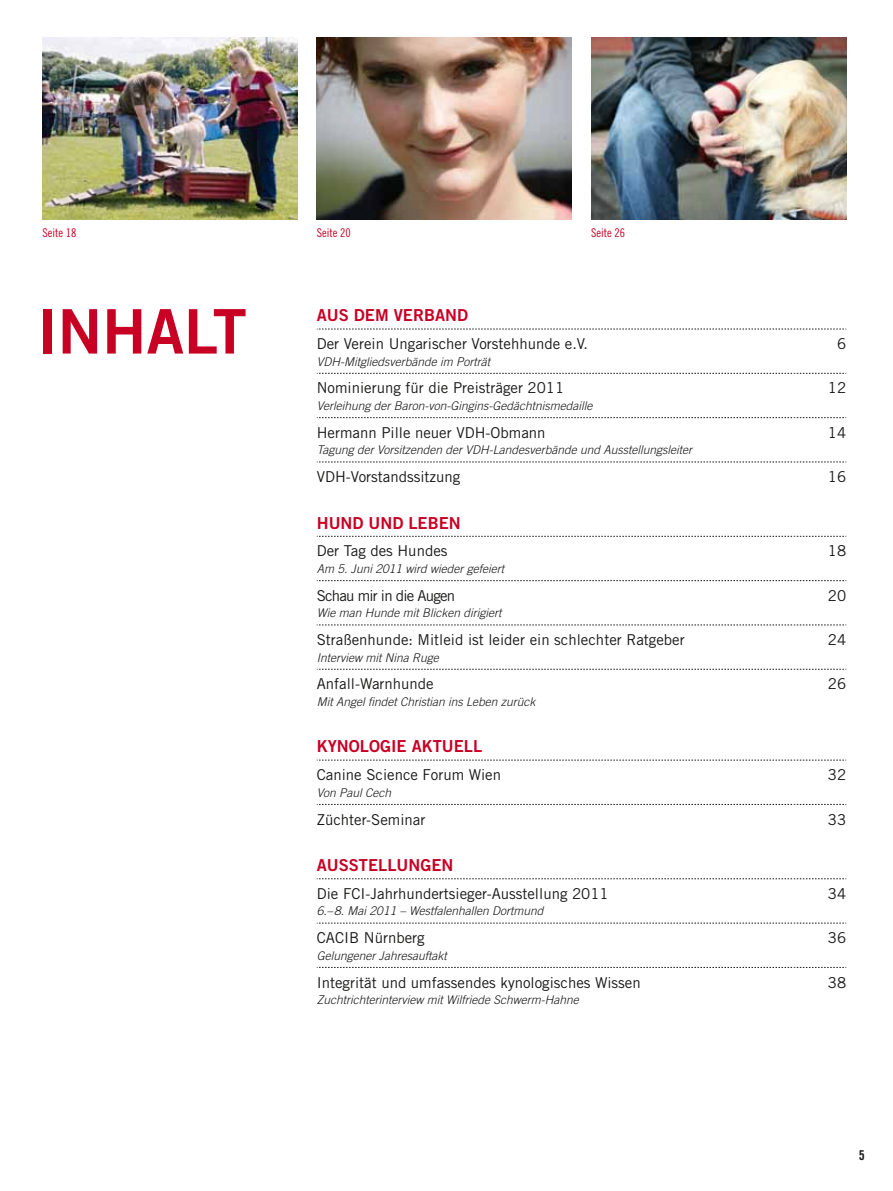
<style>
.page{position:relative;width:893px;height:1191px;background:#fff}
.page>*{position:absolute;margin:0;border:0;box-sizing:border-box;transform-origin:0 0}
.t1{font:61.5px "Trade Gothic Bold Two";color:#c80024}
.t2{font:16.5px "Trade Gothic Bold Two";color:#c80024}
.t3{font:15px "Trade Gothic";color:#181716}
.t4{font:15px "Trade Gothic";letter-spacing:-.05em;color:#181716}
.t5{font:13.5px "Trade Gothic Bold Cond Twenty";color:#181716}
.t6{font:italic 300 12px "Trade Gothic LT Std";color:#181716}
.t7{font:12px "Trade Gothic Cond Eighteen";color:#c80024}
</style>
<div class="page">
<img style="left:43px;top:38px;width:255px;height:181px">
<svg style="left:317px;top:536px;width:529px;height:1px"></svg>
<svg style="left:317px;top:329px;width:529px;height:1px"></svg>
<svg style="left:317px;top:624px;width:529px;height:1px"></svg>
<svg style="left:317px;top:580px;width:529px;height:1px"></svg>
<svg style="left:317px;top:760px;width:529px;height:1px"></svg>
<svg style="left:317px;top:373px;width:529px;height:1px"></svg>
<svg style="left:317px;top:417px;width:529px;height:1px"></svg>
<svg style="left:317px;top:462px;width:529px;height:1px"></svg>
<svg style="left:317px;top:669px;width:529px;height:1px"></svg>
<svg style="left:317px;top:878px;width:529px;height:1px"></svg>
<svg style="left:317px;top:804px;width:529px;height:1px"></svg>
<svg style="left:317px;top:923px;width:529px;height:1px"></svg>
<svg style="left:317px;top:967px;width:529px;height:1px"></svg>
<img style="left:317px;top:38px;width:255px;height:181px">
<img style="left:591px;top:38px;width:255px;height:181px">
<p class="t7" style="left:43px;top:226px;width:35px">Seite 18</p>
<p class="t7" style="left:317px;top:226px;width:35px">Seite 20</p>
<p class="t7" style="left:591px;top:226px;width:35px">Seite 26</p>
<h1 class="t1" style="left:37px;top:293px;width:211px">INHALT</h1>
<h2 class="t2" style="left:317px;top:305px;width:153px">AUS DEM VERBAND</h2>
<p class="t3" style="left:317px;top:335px;width:273px">Der Verein Ungarischer Vorstehhunde e.V.</p>
<p class="t6" style="left:317px;top:354px;width:175px">VDH-Mitgliedsverbände im Porträt</p>
<p class="t3" style="left:317px;top:379px;width:249px">Nominierung für die Preisträger 2011</p>
<p class="t6" style="left:317px;top:398px;width:277px">Verleihung der Baron-von-Gingins-Gedächtnismedaille</p>
<p class="t3" style="left:317px;top:423px;width:230px">Hermann Pille neuer VDH-Obmann</p>
<p class="t6" style="left:317px;top:443px;width:377px">Tagung der Vorsitzenden der VDH-Landesverbände und Ausstellungsleiter</p>
<p class="t3" style="left:837px;top:335px;width:11px">6</p>
<p class="t3" style="left:828px;top:379px;width:20px">12</p>
<p class="t3" style="left:828px;top:423px;width:20px">14</p>
<p class="t3" style="left:317px;top:468px;width:145px">VDH-Vorstandssitzung</p>
<p class="t3" style="left:828px;top:468px;width:20px">16</p>
<h2 class="t2" style="left:317px;top:512px;width:145px">HUND UND LEBEN</h2>
<p class="t3" style="left:317px;top:542px;width:132px">Der Tag des Hundes</p>
<p class="t6" style="left:317px;top:561px;width:189px">Am 5. Juni 2011 wird wieder gefeiert</p>
<p class="t3" style="left:828px;top:542px;width:20px">18</p>
<p class="t4" style="left:317px;top:586px;width:140px">Schau mir in die Augen</p>
<p class="t6" style="left:317px;top:606px;width:186px">Wie man Hunde mit Blicken dirigiert</p>
<p class="t3" style="left:828px;top:586px;width:20px">20</p>
<p class="t3" style="left:317px;top:630px;width:369px">Straßenhunde: Mitleid ist leider ein schlechter Ratgeber</p>
<p class="t6" style="left:317px;top:650px;width:124px">Interview mit Nina Ruge</p>
<p class="t3" style="left:828px;top:630px;width:20px">24</p>
<p class="t3" style="left:317px;top:675px;width:118px">Anfall-Warnhunde</p>
<p class="t6" style="left:317px;top:694px;width:220px">Mit Angel findet Christian ins Leben zurück</p>
<p class="t3" style="left:828px;top:675px;width:20px">26</p>
<h2 class="t2" style="left:317px;top:736px;width:157px">KYNOLOGIE AKTUELL</h2>
<p class="t3" style="left:317px;top:766px;width:186px">Canine Science Forum Wien</p>
<p class="t6" style="left:317px;top:785px;width:76px">Von Paul Cech</p>
<p class="t3" style="left:828px;top:766px;width:20px">32</p>
<p class="t3" style="left:317px;top:810px;width:110px">Züchter-Seminar</p>
<p class="t3" style="left:828px;top:810px;width:20px">33</p>
<h2 class="t2" style="left:317px;top:855px;width:138px">AUSSTELLUNGEN</h2>
<p class="t3" style="left:317px;top:884px;width:293px">Die FCI-Jahrhundertsieger-Ausstellung 2011</p>
<p class="t6" style="left:317px;top:904px;width:228px">6.–8. Mai 2011 – Westfalenhallen Dortmund</p>
<p class="t3" style="left:828px;top:884px;width:20px">34</p>
<p class="t3" style="left:317px;top:929px;width:109px">CACIB Nürnberg</p>
<p class="t6" style="left:317px;top:948px;width:132px">Gelungener Jahresauftakt</p>
<p class="t3" style="left:317px;top:973px;width:325px">Integrität und umfassendes kynologisches Wissen</p>
<p class="t6" style="left:317px;top:992px;width:264px">Zuchtrichterinterview mit Wilfriede Schwerm-Hahne</p>
<p class="t3" style="left:828px;top:929px;width:20px">36</p>
<p class="t3" style="left:828px;top:973px;width:20px">38</p>
<p class="t5" style="left:859px;top:1146px;width:7px">5</p>
</div>
